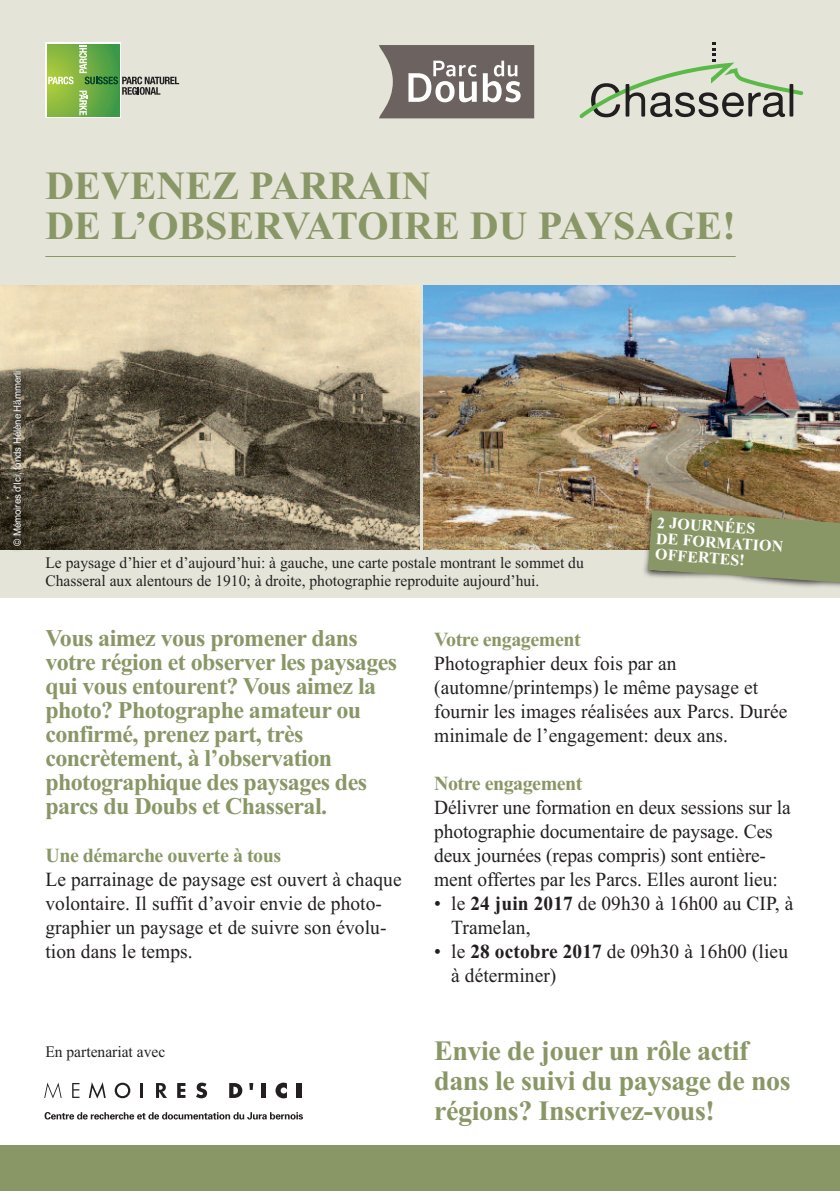
<style>
.page{position:relative;width:840px;height:1191px;background:#fff}
.page>*{position:absolute;margin:0;border:0;box-sizing:border-box;transform-origin:0 0}
.t1{font:700 40px/40px "Times New Roman";color:#899766}
.t2{font:700 28px/30px "Times New Roman";letter-spacing:-.015em;color:#899766}
.t3{font:700 24px/24px "Times New Roman";letter-spacing:-.025em;color:#899766}
.t4{font:20px/24px "Times New Roman";letter-spacing:.005em;color:#231f20}
.t5{font:700 20px "Times New Roman";letter-spacing:-.025em;color:#899766}
.t6{font:16px/18px "Times New Roman";color:#231f20}
.t7{font:700 16px/16px "Times New Roman";color:#fff}
.t8{font:10px "Arial";letter-spacing:-.01em;color:#fff}
.s1{font-weight:700}
</style>
<div class="page">
<div style="left:0;top:0;width:839px;height:597px;background:#e5e4d9"></div>
<svg style="left:579px;top:43px;width:223px;height:75px"></svg>
<svg style="left:45px;top:43px;width:76px;height:75px"></svg>
<svg style="left:47px;top:44px;width:72px;height:72px;background:#8cba40"></svg>
<svg style="left:48px;top:77px;width:25px;height:7px"></svg>
<svg style="left:79px;top:46px;width:100px;height:69px"></svg>
<svg style="left:379px;top:45px;width:155px;height:73px;background:#88817e"></svg>
<hr style="left:45px;top:256px;width:690px;height:1px;background:#899766">
<div style="left:0;top:1145px;width:839px;height:46px;background:#899766"></div>
<img style="left:0;top:286px;width:420px;height:264px">
<img style="left:423px;top:286px;width:416px;height:264px">
<img style="left:0;top:290px;width:162px;height:260px">
<img style="left:635px;top:494px;width:204px;height:104px">
<svg style="left:644px;top:510px;width:195px;height:76px;background:#92996f"></svg>
<svg style="left:44px;top:1082px;width:18px;height:16px"></svg>
<svg style="left:72px;top:1083px;width:7px;height:15px"></svg>
<svg style="left:156px;top:1083px;width:11px;height:15px"></svg>
<svg style="left:177px;top:1083px;width:8px;height:15px"></svg>
<svg style="left:196px;top:1082px;width:11px;height:16px"></svg>
<svg style="left:89px;top:1082px;width:17px;height:16px"></svg>
<svg style="left:249px;top:1083px;width:4px;height:7px"></svg>
<svg style="left:229px;top:1083px;width:13px;height:15px"></svg>
<div style="left:296px;top:1083px;width:6px;height:15px;background:#231f20"></div>
<svg style="left:275px;top:1082px;width:12px;height:16px"></svg>
<div style="left:261px;top:1083px;width:5px;height:15px;background:#231f20"></div>
<hr style="left:140px;top:1083px;width:3px;height:15px;background:#231f20">
<svg style="left:115px;top:1082px;width:15px;height:16px"></svg>
<svg style="left:45px;top:1112px;width:258px;height:7px"></svg>
<h1 class="t1" style="left:45px;top:165px;width:691px">DEVENEZ PARRAIN<br>DE L’OBSERVATOIRE DU PAYSAGE!</h1>
<p class="t8" style="left:11px;top:546px;width:177px;rotate:-90deg">© Mémoires d'Ici, fonds Hélène Hämmerli</p>
<p class="t6" style="left:45px;top:554px;width:539px">Le paysage d’hier et d’aujourd’hui: à gauche, une carte postale montrant le sommet du<br>Chasseral aux alentours de 1910; à droite, photographie reproduite aujourd’hui.</p>
<p class="t7" style="left:657px;top:514px;width:129px;rotate:4deg">2 JOURNÉES<br>DE FORMATION<br>OFFERTES!</p>
<p class="t3" style="left:45px;top:625px;width:353px">Vous aimez vous promener dans votre région et observer les paysages qui vous entourent? Vous aimez la photo? Photographe amateur ou confirmé, prenez part, très concrètement, à l’observation photographique des paysages des parcs du Doubs et Chasseral.</p>
<p class="t5" style="left:45px;top:843px;width:237px">Une démarche ouverte à tous</p>
<p class="t4" style="left:45px;top:866px;width:357px">Le parrainage de paysage est ouvert à chaque volontaire. Il suffit d’avoir envie de photo&shy;graphier un paysage et de suivre son évolu&shy;tion dans le temps.</p>
<p class="t6" style="left:45px;top:1042px;width:121px">En partenariat avec</p>
<p class="t5" style="left:434px;top:627px;width:148px">Votre engagement</p>
<p class="t4" style="left:434px;top:650px;width:354px">Photographier deux fois par an (automne/printemps) le même paysage et fournir les images réalisées aux Parcs. Durée minimale de l’engagement: deux ans.</p>
<p class="t5" style="left:434px;top:771px;width:150px">Notre engagement</p>
<p class="t4" style="left:434px;top:794px;width:358px">Délivrer une formation en deux sessions sur la photographie documentaire de paysage. Ces deux journées (repas compris) sont entière&shy;ment offertes par les Parcs. Elles auront lieu:</p>
<p class="t4" style="left:451px;top:890px;width:343px;text-indent:-17px">• le <span class="s1">24 juin 2017</span> de 09h30 à 16h00 au CIP, à<br>Tramelan,</p>
<p class="t4" style="left:451px;top:938px;width:338px;text-indent:-17px">• le <span class="s1">28 octobre 2017</span> de 09h30 à 16h00 (lieu à déterminer)</p>
<h2 class="t2" style="left:434px;top:1035px;width:358px">Envie de jouer un rôle actif dans le suivi du paysage de nos régions? Inscrivez-vous!</h2>
</div>
